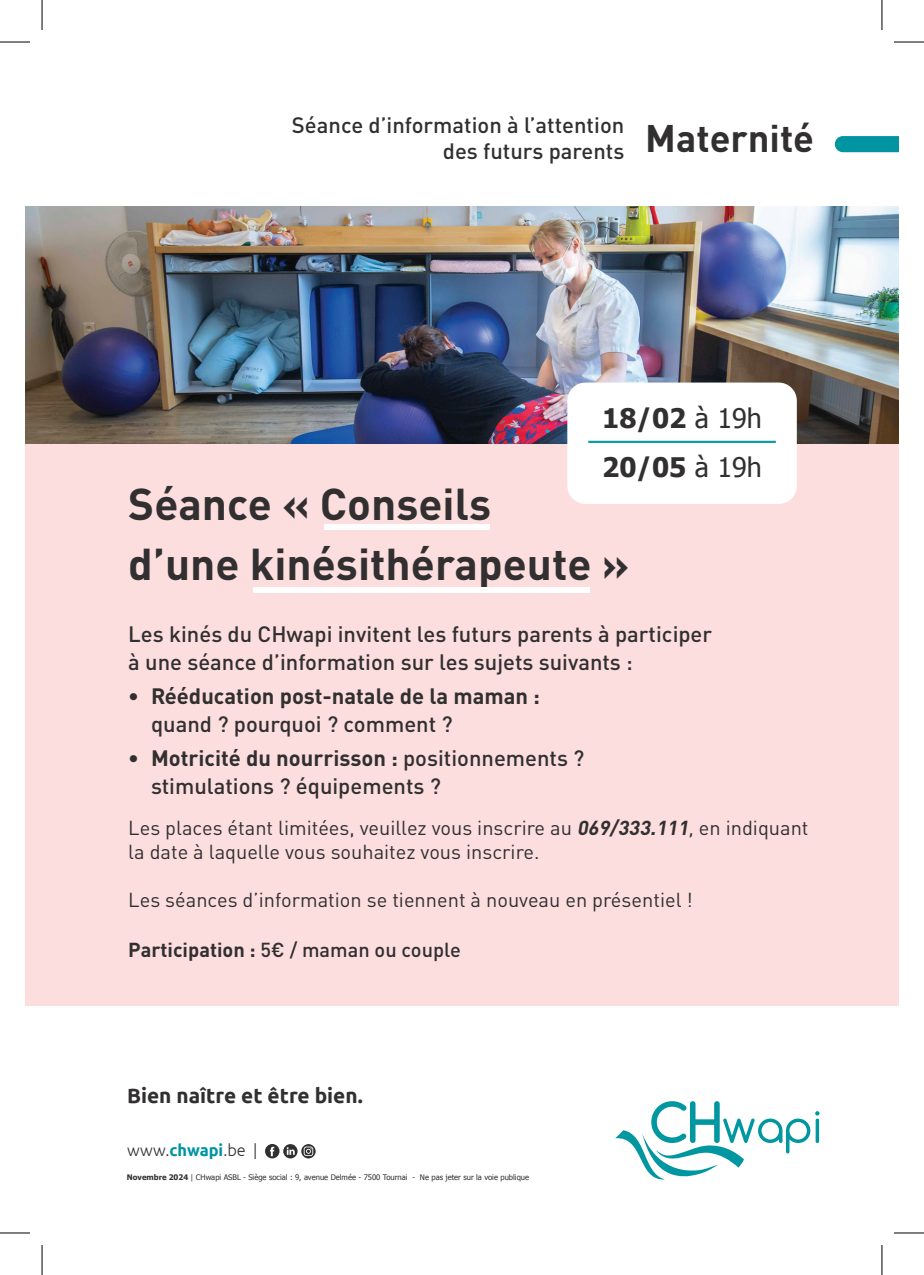
<style>
.page{position:relative;width:924px;height:1275px;background:#fff}
.page>*{position:absolute;margin:0;border:0;box-sizing:border-box;transform-origin:0 0}
.t1{font:700 44px/60px "DIN Pro";color:#312f30}
.t2{font:700 27px/48.8px "Tahoma";color:#312f30}
.t3{font:500 22px/28px "DIN Pro";color:#312f30}
.t4{font:700 22px "DIN Pro";color:#312f30}
.t5{font:700 20.8px "Ubuntu";color:#312f30}
.t6{font:20px/24px "DIN Pro";color:#312f30}
.t7{font:500 20px "DIN Pro";color:#312f30}
.t8{font:300 16.4px "Ubuntu";color:#312f30}
.t9{font:7.6px "Tahoma";color:#312f30}
.s1{font-weight:400}
.s2{font-weight:700}
.s3{font-weight:700;font-style:italic}
.s4{font-style:italic}
.s5{font-weight:700;color:#0095a1}
</style>
<div class="page">
<div style="left:25px;top:423px;width:873px;height:583px;background:#fcdedf"></div>
<img style="left:25px;top:206px;width:873px;height:237px">
<div style="left:323px;top:524px;width:166px;height:6px;background:#fff"></div>
<div style="left:253px;top:587px;width:336px;height:5px;background:#fff"></div>
<svg style="left:615px;top:1101px;width:204px;height:79px"></svg>
<svg style="left:834px;top:136px;width:64px;height:16px"></svg>
<div style="left:567px;top:382px;width:229px;height:122px;background:#fff;border-radius:18px"></div>
<hr style="left:588px;top:441px;width:187px;height:1px;background:#0095a1">
<hr style="left:588px;top:442px;width:187px;height:1px;background:#0095a1">
<svg style="left:265px;top:1144px;width:32px;height:14px"></svg>
<svg style="left:301px;top:1144px;width:14px;height:14px"></svg>
<svg style="left:303px;top:1146px;width:10px;height:10px"></svg>
<hr style="left:0;top:42px;width:30px;height:1px;background:#000">
<hr style="left:893px;top:42px;width:30px;height:1px;background:#000">
<hr style="left:0;top:1232px;width:30px;height:1px;background:#000">
<hr style="left:893px;top:1232px;width:30px;height:1px;background:#000">
<hr style="left:42px;top:0;width:1px;height:30px;background:#000">
<hr style="left:42px;top:1245px;width:1px;height:30px;background:#000">
<hr style="left:881px;top:0;width:1px;height:30px;background:#000">
<hr style="left:881px;top:1245px;width:1px;height:30px;background:#000">
<p class="t3" style="left:442px;top:109px;width:372px;line-height:26px;text-indent:-151px">Séance d’information à l’attention<br>des futurs parents <sup>Maternité</sup></p>
<p class="t2" style="left:602px;top:392px;width:161px">18/02 <span class="s1">à 19h<br></span>20/05 <span class="s1">à 19h</span></p>
<h1 class="t1" style="left:128px;top:469px;width:502px">Séance « Conseils<br>d’une kinésithérapeute »</h1>
<p class="t3" style="left:128px;top:618px;width:585px">Les kinés du CHwapi invitent les futurs parents à participer à une séance d’information sur les sujets suivants :</p>
<p class="t4" style="left:128px;top:678px;width:413px">• Rééducation post-natale de la maman :</p>
<p class="t3" style="left:151px;top:708px;width:303px">quand ? pourquoi ? comment ?</p>
<p class="t3" style="left:151px;top:741px;width:435px;text-indent:-23px"><span class="s2">• Motricité du nourrisson :</span> positionnements ? stimulations ? équipements ?</p>
<p class="t6" style="left:128px;top:813px;width:681px">Les places étant limitées, veuillez vous inscrire au <span class="s3">069/333.111</span><span class="s4">,</span>en indiquant la date à laquelle vous souhaitez vous inscrire.</p>
<p class="t6" style="left:128px;top:885px;width:566px">Les séances d’information se tiennent à nouveau en présentiel !</p>
<p class="t7" style="left:128px;top:933px;width:334px"><span class="s2">Participation :</span> 5€ / maman ou couple</p>
<p class="t5" style="left:127px;top:1082px;width:237px">Bien naître et être bien.</p>
<p class="t8" style="left:127px;top:1140px;width:132px">www.<span class="s5">chwapi</span>.be |</p>
<p class="t9" style="left:127px;top:1172px;width:403px"><span class="s2">Novembre 2024</span> | CHwapi ASBL - Siège social : 9, avenue Delmée - 7500 Tournai - Ne pas jeter sur la voie publique</p>
</div>
